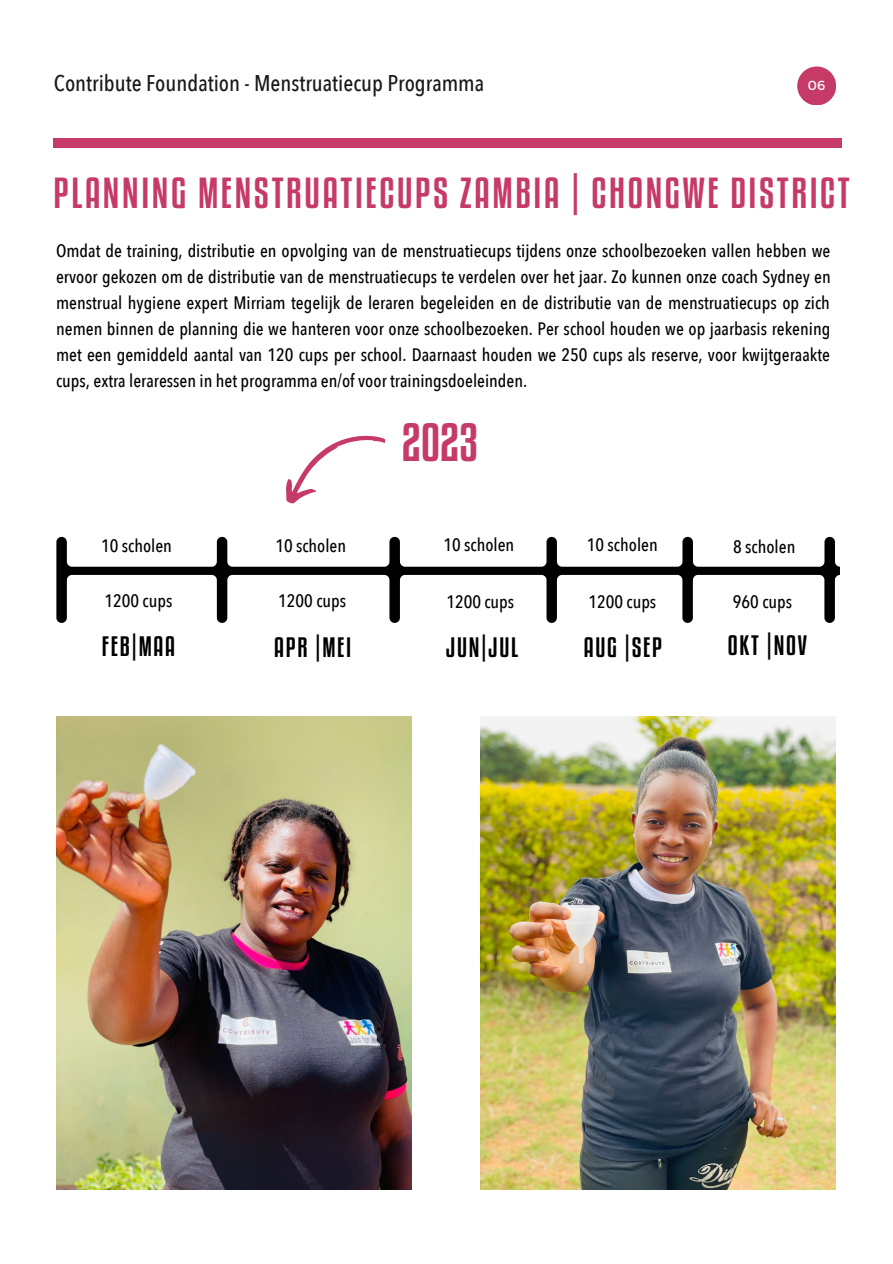
<style>
.page{position:relative;width:893px;height:1264px;background:#fff}
.page>*{position:absolute;margin:0;border:0;box-sizing:border-box;transform-origin:0 0}
.t1{font:47.25px "Kenyan Coffee Rg";color:#c63a67}
.t2{font:38.1px "Kenyan Coffee Rg";letter-spacing:.07em;color:#c63a67}
.t3{font:24.75px "Kenyan Coffee Rg";letter-spacing:.07em;color:#000}
.t4{font:500 22.65px "Avenir Next Condensed";color:#191919}
.t5{font:500 18px/25.8px "Avenir Next Condensed";color:#000;text-align:justify}
.t6{font:13.2px "Montserrat";color:#fff}
</style>
<div class="page">
<svg style="left:286px;top:435px;width:100px;height:69px"></svg>
<div style="left:54px;top:139px;width:788px;height:9px;background:#c63a67"></div>
<svg style="left:797px;top:66px;width:39px;height:39px"></svg>
<svg style="left:56px;top:537px;width:783px;height:86px"></svg>
<img style="left:56px;top:716px;width:356px;height:473px">
<img style="left:480px;top:716px;width:355px;height:473px">
<p class="t4" style="left:54px;top:68px;width:431px">Contribute Foundation - Menstruatiecup Programma</p>
<p class="t6" style="left:807px;top:77px;width:19px">06</p>
<h2 class="t2" style="left:54px;top:170px;width:797px">PLANNING MENSTRUATIECUPS ZAMBIA | CHONGWE DISTRICT</h2>
<p class="t5" style="left:56px;top:239px;width:776px">Omdat de training, distributie en opvolging van de menstruatiecups tijdens onze schoolbezoeken vallen hebben we ervoor gekozen om de distributie van de menstruatiecups te verdelen over het jaar. Zo kunnen onze coach Sydney en menstrual hygiene expert Mirriam tegelijk de leraren begeleiden en de distributie van de menstruatiecups op zich nemen binnen de planning die we hanteren voor onze schoolbezoeken. Per school houden we op jaarbasis rekening met een gemiddeld aantal van 120 cups per school. Daarnaast houden we 250 cups als reserve, voor kwijtgeraakte cups, extra leraressen in het programma en/of voor trainingsdoeleinden.</p>
<h1 class="t1" style="left:401px;top:413px;width:78px">2023</h1>
<p class="t5" style="left:101px;top:533px;width:72px">10 scholen</p>
<p class="t5" style="left:275px;top:533px;width:72px">10 scholen</p>
<p class="t5" style="left:443px;top:532px;width:72px">10 scholen</p>
<p class="t5" style="left:587px;top:532px;width:72px">10 scholen</p>
<p class="t5" style="left:733px;top:534px;width:64px">8 scholen</p>
<p class="t5" style="left:104px;top:588px;width:69px">1200 cups</p>
<p class="t5" style="left:278px;top:588px;width:69px">1200 cups</p>
<p class="t5" style="left:446px;top:589px;width:69px">1200 cups</p>
<p class="t5" style="left:588px;top:589px;width:69px">1200 cups</p>
<p class="t5" style="left:733px;top:589px;width:61px">960 cups</p>
<h3 class="t3" style="left:102px;top:631px;width:75px">FEB|MAA</h3>
<h3 class="t3" style="left:274px;top:632px;width:78px">APR |MEI</h3>
<h3 class="t3" style="left:446px;top:632px;width:73px">JUN|JUL</h3>
<h3 class="t3" style="left:583px;top:632px;width:80px">AUG |SEP</h3>
<h3 class="t3" style="left:727px;top:630px;width:80px">OKT |NOV</h3>
</div>
